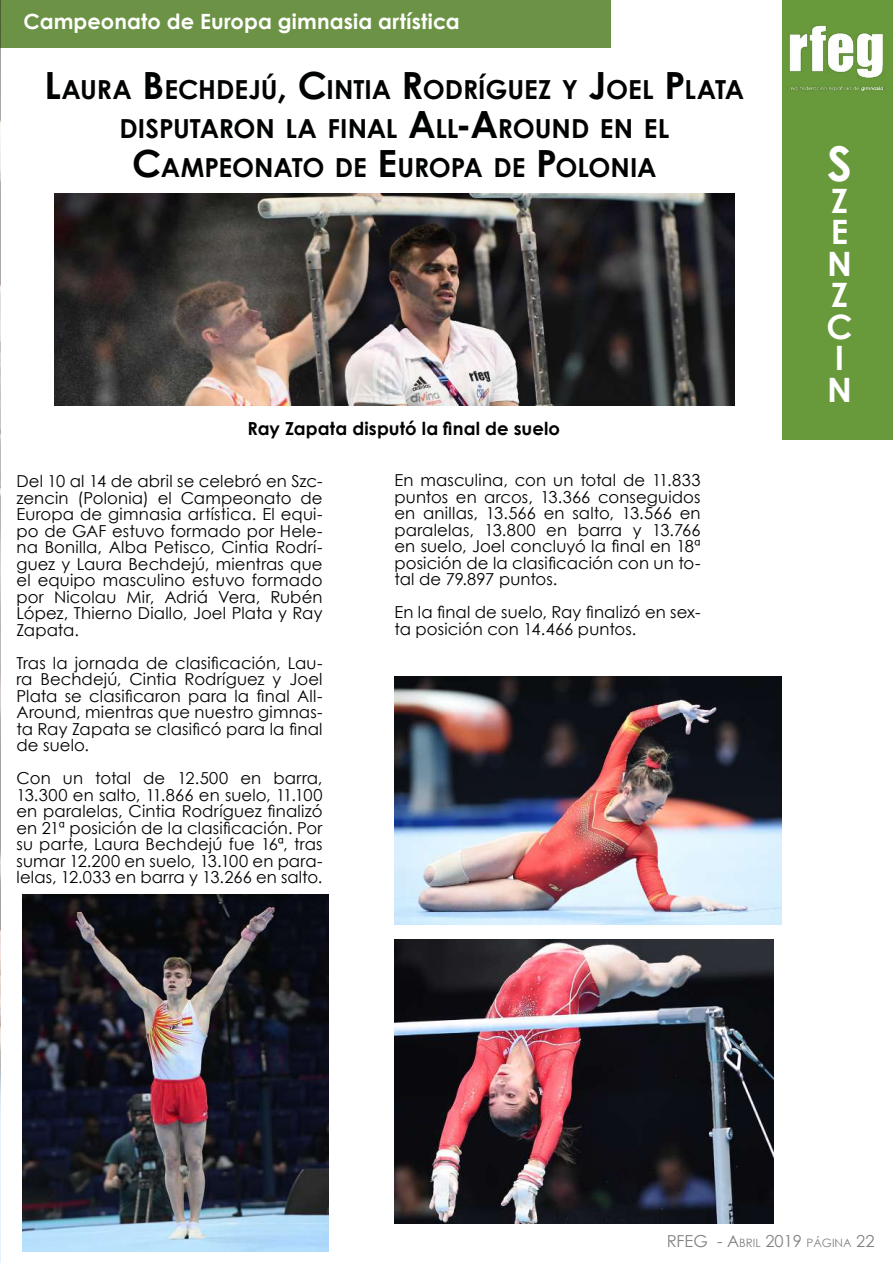
<style>
.page{position:relative;width:893px;height:1263px;background:#fff}
.page>*{position:absolute;margin:0;border:0;box-sizing:border-box;transform-origin:0 0}
.t1{font:700 48px "Century Gothic";color:#fff}
.t2{font:700 33.6px/31.5px "Century Gothic";color:#fff}
.t3{font:700 26.25px "Century Gothic";color:#010202}
.t4{font:700 21px "Century Gothic";letter-spacing:.005em;color:#fff}
.t5{font:700 18px "Century Gothic";letter-spacing:.005em;color:#010202}
.t6{font:16.5px/16.5px "Century Gothic";letter-spacing:.005em;color:#010202;text-align:justify}
.t7{font:16.5px "Century Gothic";color:#000}
.s1{font-size:37.5px}
.s2{font-size:11.55px}
</style>
<div class="page">
<div style="left:0;top:0;width:611px;height:48px;background:#6c9245"></div>
<div style="left:782px;top:0;width:111px;height:440px;background:#68993b"></div>
<img style="left:54px;top:193px;width:680px;height:212px">
<img style="left:0;top:0;width:1px;height:1263px">
<img style="left:22px;top:894px;width:306px;height:357px">
<img style="left:394px;top:676px;width:388px;height:248px">
<img style="left:394px;top:940px;width:379px;height:283px">
<img style="left:782px;top:23px;width:111px;height:75px">
<p class="t4" style="left:24px;top:6px;width:438px">Campeonato de Europa gimnasia artística</p>
<h3 class="t3" style="left:45px;top:70px;width:398px"><span class="s1">L</span>AURA <span class="s1">B</span> ECHD EJÚ<span class="s1">, C</span>INTIA <span class="s1">R</span>ODR</h3>
<h3 class="t3" style="left:478px;top:70px;width:268px">ÍGUEZ Y <span class="s1">J</span>OEL <span class="s1">P</span>LATA</h3>
<h3 class="t3" style="left:119px;top:109px;width:551px">DISPUTARON LA FINAL <span class="s1">A</span>LL<span class="s1">-A</span>ROUND EN EL</h3>
<h3 class="t3" style="left:132px;top:148px;width:526px"><span class="s1">C</span>AMPEONATO DE <span class="s1">E</span>UROPA DE <span class="s1">P</span>OLONIA</h3>
<p class="t5" style="left:247px;top:415px;width:314px">Ray Zapata disputó la final de suelo</p>
<p class="t6" style="left:16px;top:473px;width:308px">Del 10 al 14 de abril se celebró en Szc&shy;zencin (Polonia) el Campeonato de Europa de gimnasia artística. El equi&shy;po de GAF estuvo formado por Hele&shy;na Bonilla, Alba Petisco, Cintia Rodrí&shy;guez y Laura Bechdejú, mientras que el equipo masculino estuvo formado por Nicolau Mir, Adriá Vera, Rubén López, Thierno Diallo, Joel Plata y Ray Zapata.</p>
<p class="t6" style="left:16px;top:654px;width:307px">Tras la jornada de clasificación, Lau&shy;ra Bechdejú, Cintia Rodríguez y Joel Plata se clasificaron para la final All-Around, mientras que nuestro gimnas&shy;ta Ray Zapata se clasificó para la final de suelo.</p>
<p class="t6" style="left:16px;top:770px;width:308px">Con un total de 12.500 en barra, 13.300 en salto, 11.866 en suelo, 11.100 en paralelas, Cintia Rodríguez finalizó en 21ª posición de la clasificación. Por su parte, Laura Bechdejú fue 16ª, tras sumar 12.200 en suelo, 13.100 en para&shy;lelas, 12.033 en barra y 13.266 en salto.</p>
<p class="t6" style="left:394px;top:472px;width:308px">En masculina, con un total de 11.833 puntos en arcos, 13.366 conseguidos en anillas, 13.566 en salto, 13.566 en paralelas, 13.800 en barra y 13.766 en suelo, Joel concluyó la final en 18ª posición de la clasificación con un to&shy;tal de 79.897 puntos.</p>
<p class="t6" style="left:394px;top:604px;width:307px">En la final de suelo, Ray finalizó en sex&shy;ta posición con 14.466 puntos.</p>
<h1 class="t1" style="left:827px;top:127px;width:23px">S</h1>
<h2 class="t2" style="left:826px;top:183px;width:28px">Z<br>E<br>N<br>Z<br>C<br>I<br>N</h2>
<p class="t7" style="left:667px;top:1229px;width:209px">RFEG - A<span class="s2">BRIL</span> 2019 <span class="s2">PÁGINA</span> 22</p>
</div>
